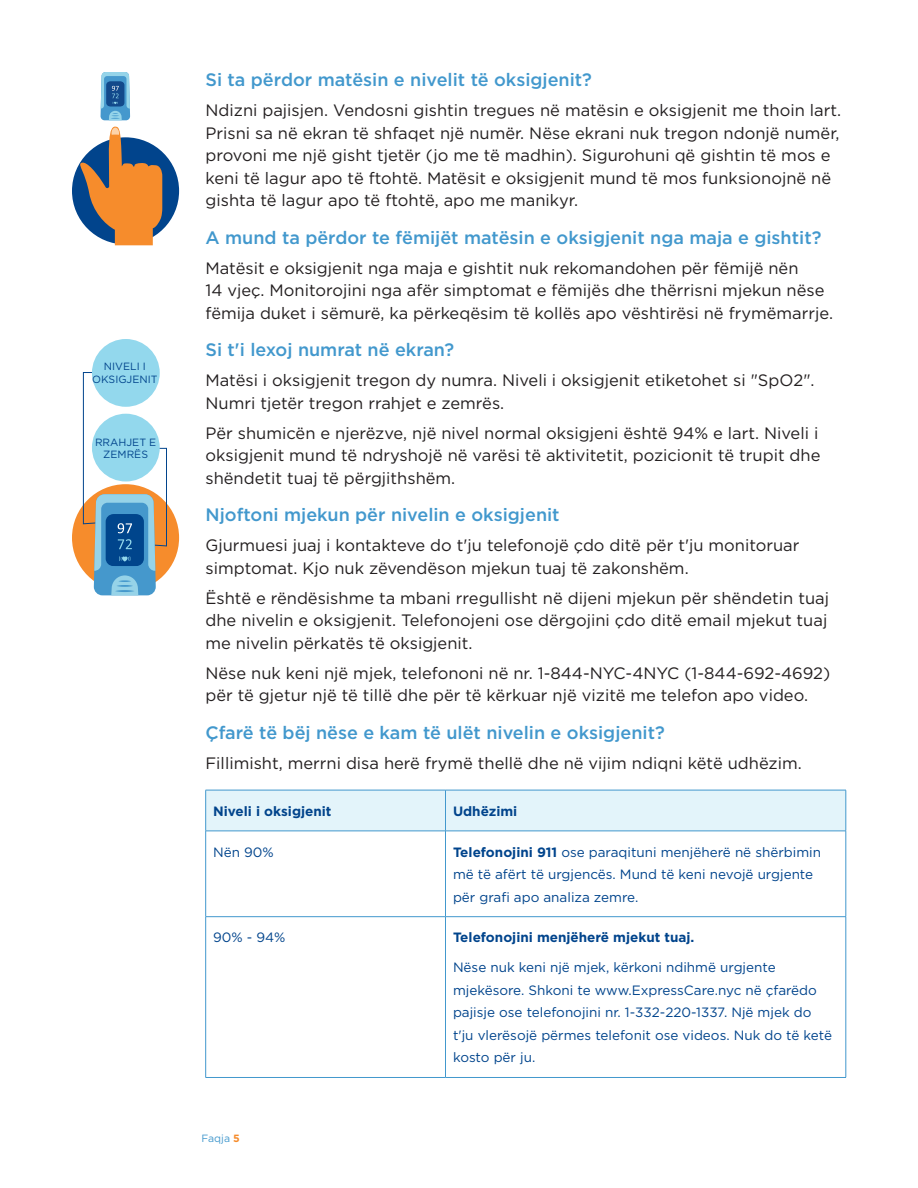
<style>
.page{position:relative;width:918px;height:1188px;background:#fff}
.page>*{position:absolute;margin:0;border:0;box-sizing:border-box;transform-origin:0 0}
.subhead{font:500 18px "Gotham";color:#4298cd}
.text{font:16.5px/22.5px "Gotham";color:#231f20}
.subhead-2{font:13.5px/22.5px "Gotham";color:#01448c}
.subhead-3{font:700 13.5px "Gotham";color:#01448c}
.t1{font:10.5px/12.6px "Gotham";color:#01448c;text-align:center}
.t2{font:10.5px "Gotham";color:#4298cd}
.s1{font-weight:700}
.s2{font-weight:700;color:#f68c2c}
</style>
<div class="page">
<div style="left:206px;top:791px;width:640px;height:40px;background:#e3f4fa"></div>
<hr style="left:206px;top:790px;width:240px;height:1px;background:#4298cd">
<hr style="left:205px;top:790px;width:1px;height:41px;background:#4298cd">
<hr style="left:446px;top:790px;width:400px;height:1px;background:#4298cd">
<hr style="left:445px;top:790px;width:1px;height:41px;background:#4298cd">
<hr style="left:846px;top:790px;width:1px;height:41px;background:#4298cd">
<hr style="left:206px;top:831px;width:240px;height:1px;background:#4298cd">
<hr style="left:205px;top:831px;width:1px;height:85px;background:#4298cd">
<hr style="left:446px;top:831px;width:400px;height:1px;background:#4298cd">
<hr style="left:445px;top:831px;width:1px;height:85px;background:#4298cd">
<hr style="left:846px;top:831px;width:1px;height:85px;background:#4298cd">
<hr style="left:206px;top:916px;width:240px;height:1px;background:#4298cd">
<hr style="left:205px;top:917px;width:1px;height:160px;background:#4298cd">
<hr style="left:446px;top:916px;width:400px;height:1px;background:#4298cd">
<hr style="left:445px;top:917px;width:1px;height:160px;background:#4298cd">
<hr style="left:846px;top:917px;width:1px;height:160px;background:#4298cd">
<hr style="left:206px;top:1077px;width:240px;height:1px;background:#4298cd">
<hr style="left:446px;top:1077px;width:400px;height:1px;background:#4298cd">
<div style="left:72px;top:137px;width:107px;height:107px;background:#01448c;border-radius:50%"></div>
<div style="left:72px;top:484px;width:107px;height:107px;background:#f68c2c;border-radius:50%"></div>
<div style="left:92px;top:339px;width:68px;height:68px;background:#93d8ed;border-radius:50%"></div>
<svg style="left:83px;top:372px;width:84px;height:223px"></svg>
<svg style="left:78px;top:72px;width:84px;height:173px"></svg>
<p class="t1" style="left:92px;top:360px;width:67px">NIVELI I<br>OKSIGJENIT</p>
<p class="t1" style="left:95px;top:435px;width:63px">RRAHJET E<br>ZEMRËS</p>
<p class="subhead" style="left:206px;top:68px;width:388px">Si ta përdor matësin e nivelit të oksigjenit?</p>
<p class="text" style="left:206px;top:99px;width:637px">Ndizni pajisjen. Vendosni gishtin tregues në matësin e oksigjenit me thoin lart.<br>Prisni sa në ekran të shfaqet një numër. Nëse ekrani nuk tregon ndonjë numër, provoni me një gisht tjetër (jo me të madhin). Sigurohuni që gishtin të mos e keni të lagur apo të ftohtë. Matësit e oksigjenit mund të mos funksionojnë në gishta të lagur apo të ftohtë, apo me manikyr.</p>
<p class="subhead" style="left:206px;top:226px;width:617px">A mund ta përdor te fëmijët matësin e oksigjenit nga maja e gishtit?</p>
<p class="text" style="left:206px;top:256px;width:629px">Matësit e oksigjenit nga maja e gishtit nuk rekomandohen për fëmijë nën<br>14 vjeç. Monitorojini nga afër simptomat e fëmijës dhe thërrisni mjekun nëse fëmija duket i sëmurë, ka përkeqësim të kollës apo vështirësi në frymëmarrje.</p>
<p class="subhead" style="left:206px;top:338px;width:250px">Si t'i lexoj numrat në ekran?</p>
<p class="text" style="left:206px;top:369px;width:611px">Matësi i oksigjenit tregon dy numra. Niveli i oksigjenit etiketohet si "SpO2".<br>Numri tjetër tregon rrahjet e zemrës.</p>
<p class="text" style="left:206px;top:421px;width:617px">Për shumicën e njerëzve, një nivel normal oksigjeni është 94% e lart. Niveli i oksigjenit mund të ndryshojë në varësi të aktivitetit, pozicionit të trupit dhe shëndetit tuaj të përgjithshëm.</p>
<p class="subhead" style="left:206px;top:503px;width:356px">Njoftoni mjekun për nivelin e oksigjenit</p>
<p class="text" style="left:206px;top:534px;width:596px">Gjurmuesi juaj i kontakteve do t'ju telefonojë çdo ditë për t'ju monitoruar simptomat. Kjo nuk zëvendëson mjekun tuaj të zakonshëm.</p>
<p class="text" style="left:206px;top:586px;width:625px;text-align:justify">Është e rëndësishme ta mbani rregullisht në dijeni mjekun për shëndetin tuaj dhe nivelin e oksigjenit. Telefonojeni ose dërgojini çdo ditë email mjekut tuaj me nivelin përkatës të oksigjenit.</p>
<p class="text" style="left:206px;top:661px;width:626px">Nëse nuk keni një mjek, telefononi në nr. 1-844-NYC-4NYC (1-844-692-4692) për të gjetur një të tillë dhe për të kërkuar një vizitë me telefon apo video.</p>
<p class="subhead" style="left:206px;top:721px;width:461px">Çfarë të bëj nëse e kam të ulët nivelin e oksigjenit?</p>
<p class="text" style="left:206px;top:751px;width:598px">Fillimisht, merrni disa herë frymë thellë dhe në vijim ndiqni këtë udhëzim.</p>
<p class="subhead-3" style="left:213px;top:802px;width:120px">Niveli i oksigjenit</p>
<p class="subhead-3" style="left:453px;top:802px;width:66px">Udhëzimi</p>
<p class="subhead-2" style="left:213px;top:840px;width:62px">Nën 90%</p>
<p class="subhead-2" style="left:453px;top:840px;width:370px"><span class="s1">Telefonojini 911</span> ose paraqituni menjëherë në shërbimin më të afërt të urgjencës. Mund të keni nevojë urgjente për grafi apo analiza zemre.</p>
<p class="subhead-2" style="left:213px;top:926px;width:74px">90% - 94%</p>
<p class="subhead-3" style="left:453px;top:929px;width:243px">Telefonojini menjëherë mjekut tuaj.</p>
<p class="subhead-2" style="left:453px;top:956px;width:381px">Nëse nuk keni një mjek, kërkoni ndihmë urgjente mjekësore. Shkoni te www.ExpressCare.nyc në çfarëdo pajisje ose telefonojini nr. 1-332-220-1337. Një mjek do t'ju vlerësojë përmes telefonit ose videos. Nuk do të ketë kosto për ju.</p>
<p class="t2" style="left:202px;top:1132px;width:40px">Faqja <span class="s2">5</span></p>
</div>
